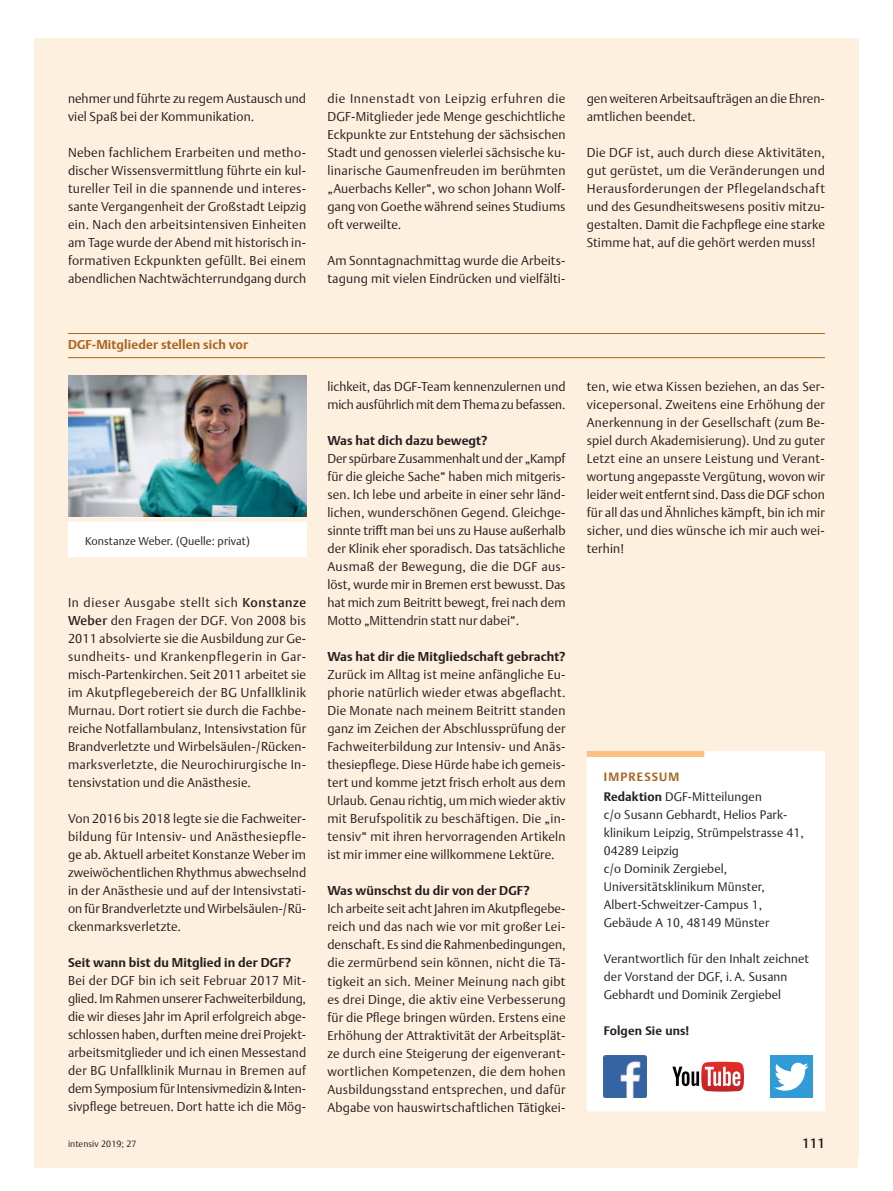
<style>
.page{position:relative;width:893px;height:1191px;background:#fff}
.page>*{position:absolute;margin:0;border:0;box-sizing:border-box;transform-origin:0 0}
.t1{font:500 13.5px "Thieme Argo 2011";color:#231f20}
.t2{font:300 12.75px/18px "Thieme Argo 2011";letter-spacing:.01em;color:#231f20;text-align:justify}
.t3{font:700 12.75px "Thieme Argo 2011";letter-spacing:.01em;color:#231f20}
.t4{font:300 12.75px/18px "Thieme Argo 2011";letter-spacing:-.01em;color:#231f20}
.t5{font:700 12.75px "Thieme Argo 2011";letter-spacing:.01em;color:#a96520}
.t6{font:300 12.3px/18px "Thieme Argo 2011";letter-spacing:.01em;color:#231f20}
.t7{font:700 12.3px "Thieme Argo 2011";letter-spacing:.01em;color:#231f20}
.t8{font:700 12px "Thieme Argo 2011";letter-spacing:.1em;color:#a96520}
.t9{font:300 11.25px "Thieme Argo 2011";letter-spacing:.01em;color:#231f20}
.t10{font:300 9px "Thieme Argo 2011";letter-spacing:.01em;color:#231f20}
.s1{font-weight:500}
.s2{font-weight:700}
</style>
<div class="page">
<div style="left:34px;top:38px;width:825px;height:1129px;background:#fef0de"></div>
<hr style="left:68px;top:333px;width:757px;height:1px;background:#a96520">
<hr style="left:68px;top:357px;width:757px;height:1px;background:#a96520">
<img style="left:68px;top:376px;width:238px;height:141px">
<div style="left:68px;top:517px;width:238px;height:40px;background:#fff"></div>
<hr style="left:68px;top:517px;width:238px;height:4px;background:#fef0de">
<div style="left:587px;top:757px;width:238px;height:354px;background:#fff"></div>
<div style="left:704px;top:751px;width:121px;height:6px;background:#fff"></div>
<div style="left:587px;top:751px;width:117px;height:6px;background:#fcc180"></div>
<div style="left:770px;top:1055px;width:42px;height:42px;background:#329ad5"></div>
<svg style="left:774px;top:1062px;width:35px;height:28px"></svg>
<svg style="left:672px;top:1061px;width:72px;height:30px"></svg>
<img style="left:604px;top:1055px;width:42px;height:42px">
<p class="t2" style="left:68px;top:89px;width:240px">nehmer und führte zu regem Austausch und viel Spaß bei der Kommunikation.</p>
<p class="t2" style="left:68px;top:143px;width:240px">Neben fachlichem Erarbeiten und metho&shy;discher Wissensvermittlung führte ein kul&shy;tureller Teil in die spannende und interes&shy;sante Vergangenheit der Großstadt Leipzig ein. Nach den arbeitsintensiven Einheiten am Tage wurde der Abend mit historisch in&shy;formativen Eckpunkten gefüllt. Bei einem abendlichen Nachtwächterrundgang durch</p>
<p class="t2" style="left:327px;top:89px;width:240px">die Innenstadt von Leipzig erfuhren die DGF-Mitglieder jede Menge geschichtliche Eckpunkte zur Entstehung der sächsischen Stadt und genossen vielerlei sächsische ku&shy;linarische Gaumenfreuden im berühmten „Auerbachs Keller“, wo schon Johann Wolf&shy;gang von Goethe während seines Studiums oft verweilte.</p>
<p class="t2" style="left:327px;top:251px;width:240px">Am Sonntagnachmittag wurde die Arbeits&shy;tagung mit vielen Eindrücken und vielfälti-</p>
<p class="t2" style="left:587px;top:89px;width:240px">gen weiteren Arbeitsaufträgen an die Ehren&shy;amtlichen beendet.</p>
<p class="t2" style="left:587px;top:143px;width:240px">Die DGF ist, auch durch diese Aktivitäten, gut gerüstet, um die Veränderungen und Herausforderungen der Pflegelandschaft und des Gesundheitswesens positiv mitzu&shy;gestalten. Damit die Fachpflege eine starke Stimme hat, auf die gehört werden muss!</p>
<p class="t5" style="left:68px;top:336px;width:182px">DGF-Mitglieder stellen sich vor</p>
<p class="t9" style="left:85px;top:533px;width:166px">Konstanze Weber. (Quelle: privat)</p>
<p class="t2" style="left:68px;top:593px;width:240px">In dieser Ausgabe stellt sich <span class="s1">Konstanze Weber</span> den Fragen der DGF. Von 2008 bis 2011 absolvierte sie die Ausbildung zur Ge&shy;sundheits- und Krankenpflegerin in Gar&shy;misch-Partenkirchen. Seit 2011 arbeitet sie im Akutpflegebereich der BG Unfallklinik Murnau. Dort rotiert sie durch die Fachbe&shy;reiche Notfallambulanz, Intensivstation für Brandverletzte und Wirbelsäulen-/Rücken&shy;marksverletzte, die Neurochirurgische In&shy;tensivstation und die Anästhesie.</p>
<p class="t2" style="left:68px;top:809px;width:240px">Von 2016 bis 2018 legte sie die Fachweiter&shy;bildung für Intensiv- und Anästhesiepfle&shy;ge ab. Aktuell arbeitet Konstanze Weber im zweiwöchentlichen Rhythmus abwechselnd in der Anästhesie und auf der Intensivstati&shy;on für Brandverletzte und Wirbelsäulen-/Rü&shy;ckenmarksverletzte.</p>
<p class="t3" style="left:68px;top:954px;width:225px">Seit wann bist du Mitglied in der DGF?</p>
<p class="t2" style="left:68px;top:971px;width:240px">Bei der DGF bin ich seit Februar 2017 Mit&shy;glied. Im Rahmen unserer Fachweiterbildung, die wir dieses Jahr im April erfolgreich abge&shy;schlossen haben, durften meine drei Projekt&shy;arbeitsmitglieder und ich einen Messestand der BG Unfallklinik Murnau in Bremen auf dem Symposium für Intensivmedizin &amp; Inten&shy;sivpflege betreuen. Dort hatte ich die Mög-</p>
<p class="t4" style="left:327px;top:377px;width:240px">lichkeit, das DGF-Team kennenzulernen und mich ausführlich mit dem Thema zu befassen.</p>
<p class="t3" style="left:327px;top:432px;width:162px">Was hat dich dazu bewegt?</p>
<p class="t2" style="left:327px;top:449px;width:240px">Der spürbare Zusammenhalt und der „Kampf für die gleiche Sache“ haben mich mitgeris&shy;sen. Ich lebe und arbeite in einer sehr länd&shy;lichen, wunderschönen Gegend. Gleichge&shy;sinnte trifft man bei uns zu Hause außerhalb der Klinik eher sporadisch. Das tatsächliche Ausmaß der Bewegung, die die DGF aus&shy;löst, wurde mir in Bremen erst bewusst. Das hat mich zum Beitritt bewegt, frei nach dem Motto „Mittendrin statt nur dabei“.</p>
<p class="t3" style="left:327px;top:648px;width:240px">Was hat dir die Mitgliedschaft gebracht?</p>
<p class="t2" style="left:327px;top:665px;width:240px">Zurück im Alltag ist meine anfängliche Eu&shy;phorie natürlich wieder etwas abgeflacht.<br>Die Monate nach meinem Beitritt standen ganz im Zeichen der Abschlussprüfung der Fachweiterbildung zur Intensiv- und Anäs&shy;thesiepflege. Diese Hürde habe ich gemeis&shy;tert und komme jetzt frisch erholt aus dem Urlaub. Genau richtig, um mich wieder aktiv mit Berufspolitik zu beschäftigen. Die „in&shy;tensiv“ mit ihren hervorragenden Artikeln ist mir immer eine willkommene Lektüre.</p>
<p class="t3" style="left:327px;top:882px;width:204px">Was wünschst du dir von der DGF?</p>
<p class="t2" style="left:327px;top:899px;width:240px">Ich arbeite seit acht Jahren im Akutpflegebe&shy;reich und das nach wie vor mit großer Lei&shy;denschaft. Es sind die Rahmenbedingungen, die zermürbend sein können, nicht die Tä&shy;tigkeit an sich. Meiner Meinung nach gibt es drei Dinge, die aktiv eine Verbesserung für die Pflege bringen würden. Erstens eine Erhöhung der Attraktivität der Arbeitsplät&shy;ze durch eine Steigerung der eigenverant&shy;wortlichen Kompetenzen, die dem hohen Ausbildungsstand entsprechen, und dafür Abgabe von hauswirtschaftlichen Tätigkei-</p>
<p class="t2" style="left:587px;top:377px;width:240px">ten, wie etwa Kissen beziehen, an das Ser&shy;vicepersonal. Zweitens eine Erhöhung der Anerkennung in der Gesellschaft (zum Be&shy;spiel durch Akademisierung). Und zu guter Letzt eine an unsere Leistung und Verant&shy;wortung angepasste Vergütung, wovon wir leider weit entfernt sind. Dass die DGF schon für all das und Ähnliches kämpft, bin ich mir sicher, und dies wünsche ich mir auch wei&shy;terhin!</p>
<p class="t8" style="left:604px;top:769px;width:77px">IMPRESSUM</p>
<p class="t6" style="left:604px;top:787px;width:202px"><span class="s2">Redaktion</span> DGF-Mitteilungen<br>c/o Susann Gebhardt, Helios Park&shy;klinikum Leipzig, Strümpelstrasse 41,<br>04289 Leipzig<br>c/o Dominik Zergiebel,<br>Universitätsklinikum Münster,<br>Albert-Schweitzer-Campus 1,<br>Gebäude A 10, 48149 Münster</p>
<p class="t6" style="left:604px;top:949px;width:207px">Verantwortlich für den Inhalt zeichnet der Vorstand der DGF, i.A. Susann<br>Gebhardt und Dominik Zergiebel</p>
<p class="t7" style="left:604px;top:1022px;width:87px">Folgen Sie uns!</p>
<p class="t10" style="left:68px;top:1137px;width:70px">intensiv 2019; 27</p>
<p class="t1" style="left:802px;top:1134px;width:24px">111</p>
</div>
